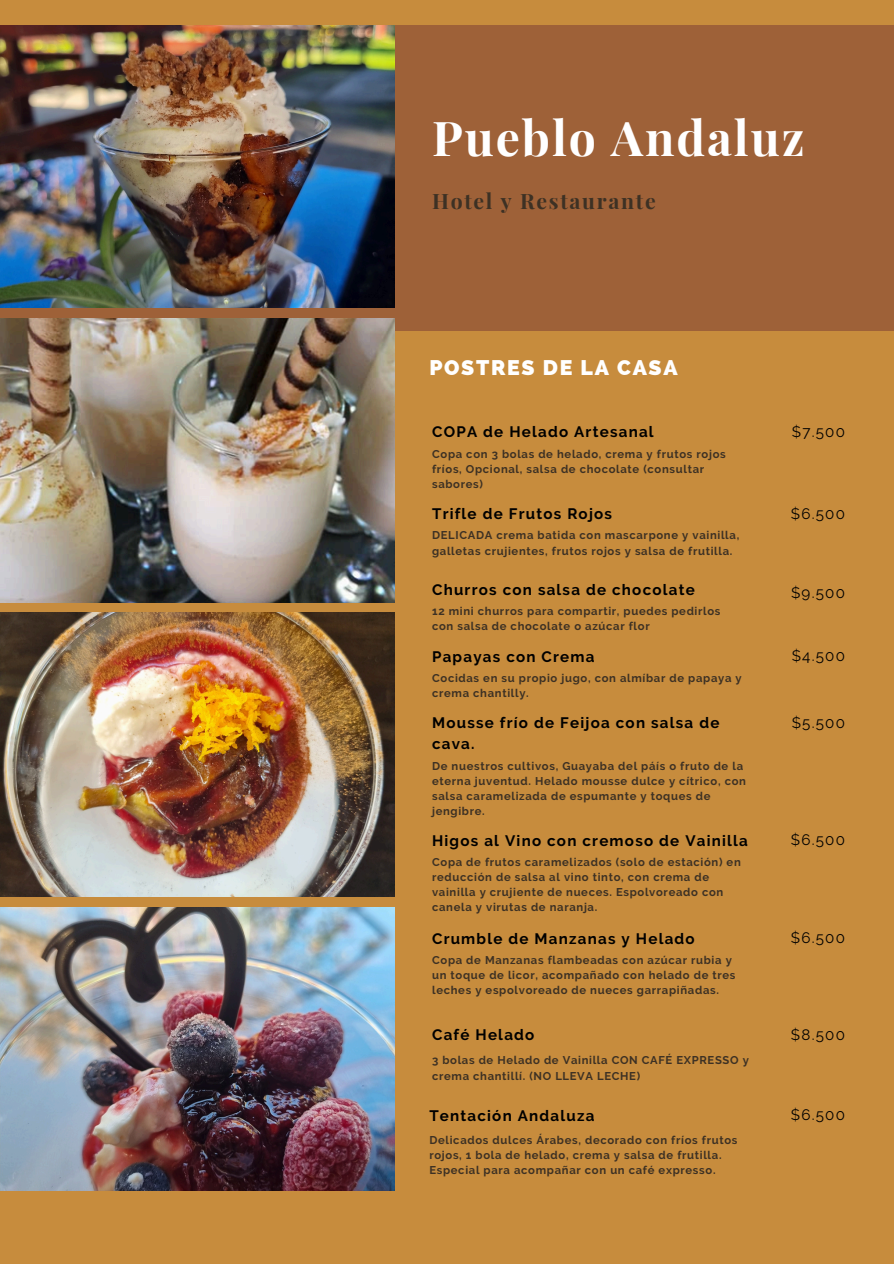
<style>
.page{position:relative;width:894px;height:1264px;background:#fff}
.page>*{position:absolute;margin:0;border:0;box-sizing:border-box;transform-origin:0 0}
.t1{font:700 48px "Playfair Display";letter-spacing:.04em;color:#fff}
.t2{font:700 21.15px "Playfair Display";letter-spacing:.08em;color:#3d3124}
.t3{font:800 21.15px "Raleway";letter-spacing:.08em;color:#fff}
.t4{font:700 15.15px/20.9px "Raleway";letter-spacing:.08em;color:#000}
.t5{font:15.15px "Raleway";letter-spacing:.08em;color:#000}
.t6{font:700 11.25px/15px "Raleway";letter-spacing:.06em;color:#3d3124}
</style>
<div class="page">
<div style="left:0;top:0;width:893px;height:1263px;background:#c78c3d"></div>
<div style="left:0;top:25px;width:893px;height:305px;background:#9e6138"></div>
<img style="left:0;top:25px;width:394px;height:283px">
<img style="left:0;top:319px;width:394px;height:283px">
<img style="left:0;top:612px;width:394px;height:284px">
<img style="left:0;top:907px;width:394px;height:283px">
<p class="t1" style="left:432px;top:104px;width:374px">Pueblo Andaluz</p>
<h1 class="t2" style="left:432px;top:186px;width:225px">Hotel y Restaurante</h1>
<h3 class="t3" style="left:429px;top:355px;width:250px">POSTRES DE LA CASA</h3>
<h2 class="t4" style="left:432px;top:421px;width:223px">COPA de Helado Artesanal</h2>
<h5 class="t6" style="left:432px;top:446px;width:295px">Copa con 3 bolas de helado, crema y frutos rojos fríos, Opcional, salsa de chocolate (consultar sabores)</h5>
<h4 class="t4" style="left:432px;top:503px;width:181px">Trifle de Frutos Rojos</h4>
<p class="t6" style="left:432px;top:528px;width:308px">DELICADA crema batida con mascarpone y vainilla, galletas crujientes, frutos rojos y salsa de frutilla.</p>
<p class="t5" style="left:791px;top:422px;width:55px">$7.500</p>
<h4 class="t5" style="left:790px;top:504px;width:56px">$6.500</h4>
<h5 class="t4" style="left:432px;top:579px;width:264px">Churros con salsa de chocolate</h5>
<h4 class="t5" style="left:790px;top:583px;width:55px">$9.500</h4>
<p class="t6" style="left:432px;top:603px;width:290px">12 mini churros para compartir, puedes pedirlos con salsa de chocolate o azúcar flor</p>
<h5 class="t4" style="left:432px;top:646px;width:164px">Papayas con Crema</h5>
<p class="t5" style="left:791px;top:646px;width:55px">$4.500</p>
<h5 class="t6" style="left:432px;top:670px;width:311px">Cocidas en su propio jugo, con almíbar de papaya y crema chantilly.</h5>
<h4 class="t4" style="left:432px;top:712px;width:289px">Mousse frío de Feijoa con salsa de cava.</h4>
<p class="t6" style="left:432px;top:758px;width:315px">De nuestros cultivos, Guayaba del páís o fruto de la eterna juventud. Helado mousse dulce y cítrico, con salsa caramelizada de espumante y toques de jengibre.</p>
<h5 class="t4" style="left:432px;top:830px;width:317px">Higos al Vino con cremoso de Vainilla</h5>
<h4 class="t6" style="left:432px;top:854px;width:310px">Copa de frutos caramelizados (solo de estación) en reducción de salsa al vino tinto, con crema de vainilla y crujiente de nueces. Espolvoreado con canela y virutas de naranja.</h4>
<h4 class="t4" style="left:432px;top:928px;width:264px">Crumble de Manzanas y Helado</h4>
<p class="t6" style="left:432px;top:952px;width:305px">Copa de Manzanas flambeadas con azúcar rubia y un toque de licor, acompañado con helado de tres leches y espolvoreado de nueces garrapiñadas.</p>
<p class="t4" style="left:432px;top:1024px;width:104px">Café Helado</p>
<h4 class="t6" style="left:432px;top:1052px;width:318px">3 bolas de Helado de Vainilla CON CAFÉ EXPRESSO y crema chantillí. (NO LLEVA LECHE)</h4>
<h5 class="t4" style="left:429px;top:1104px;width:166px">Tentación Andaluza</h5>
<h4 class="t6" style="left:429px;top:1132px;width:309px">Delicados dulces Árabes, decorado con fríos frutos rojos, 1 bola de helado, crema y salsa de frutilla.</h4>
<p class="t6" style="left:429px;top:1162px;width:287px">Especial para acompañar con un café expresso.</p>
<h5 class="t5" style="left:791px;top:713px;width:55px">$5.500</h5>
<h5 class="t5" style="left:790px;top:831px;width:56px">$6.500</h5>
<h5 class="t5" style="left:790px;top:928px;width:56px">$6.500</h5>
<p class="t5" style="left:790px;top:1026px;width:56px">$8.500</p>
<h4 class="t5" style="left:790px;top:1105px;width:56px">$6.500</h4>
</div>
